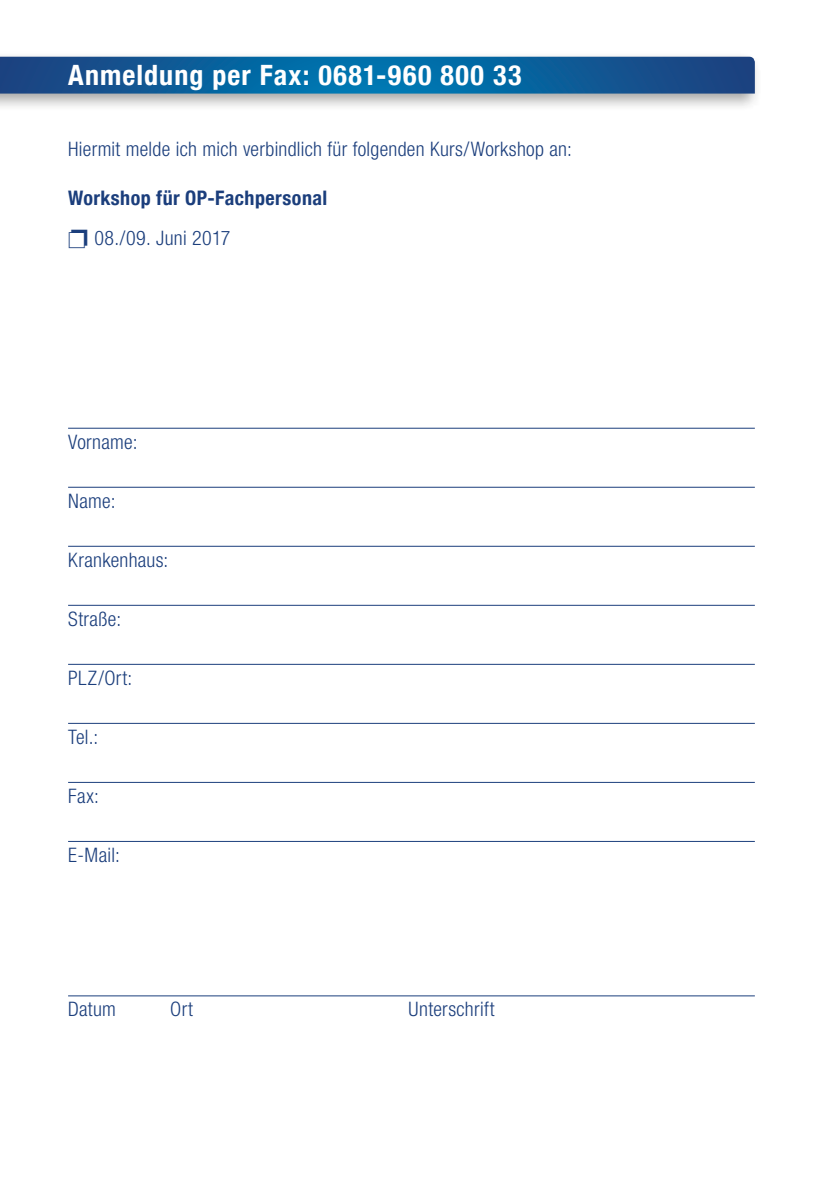
<style>
.page{position:relative;width:840px;height:1191px;background:#fff}
.page>*{position:absolute;margin:0;border:0;box-sizing:border-box;transform-origin:0 0}
.t1{font:700 condensed 28px "KS Helvetica Neue";letter-spacing:.04em;color:#fff}
.t2{font:300 condensed 20px "KS Helvetica Neue";letter-spacing:.015em;color:#1b3e7c}
.t3{font:700 condensed 20px "KS Helvetica Neue";letter-spacing:.02em;color:#1b3e7c}
</style>
<div class="page">
<hr style="left:68px;top:428px;width:686px;height:1px;background:#1b3e7c">
<hr style="left:68px;top:487px;width:686px;height:1px;background:#1b3e7c">
<hr style="left:68px;top:546px;width:686px;height:1px;background:#1b3e7c">
<hr style="left:68px;top:605px;width:686px;height:1px;background:#1b3e7c">
<hr style="left:68px;top:664px;width:686px;height:1px;background:#1b3e7c">
<hr style="left:68px;top:723px;width:686px;height:1px;background:#1b3e7c">
<hr style="left:68px;top:782px;width:686px;height:1px;background:#1b3e7c">
<hr style="left:68px;top:841px;width:686px;height:1px;background:#1b3e7c">
<hr style="left:68px;top:995px;width:686px;height:1px;background:#1b3e7c">
<div style="left:0;top:50px;width:760px;height:62px;background:#1d1d1b;opacity:.4"></div>
<svg style="left:0;top:57px;width:754px;height:37px;background:#0d5d99"></svg>
<h1 class="t1" style="left:68px;top:58px;width:454px">Anmeldung per Fax: 0681-960 800 33</h1>
<p class="t2" style="left:68px;top:137px;width:505px">Hiermit melde ich mich verbindlich für folgenden Kurs/Workshop an:</p>
<p class="t3" style="left:68px;top:186px;width:260px">Workshop für OP-Fachpersonal</p>
<p class="t2" style="left:94px;top:226px;width:138px">08./09. Juni 2017</p>
<p class="t2" style="left:68px;top:430px;width:71px">Vorname:</p>
<p class="t2" style="left:68px;top:489px;width:49px">Name:</p>
<p class="t2" style="left:68px;top:548px;width:102px">Krankenhaus:</p>
<p class="t2" style="left:68px;top:607px;width:54px">Straße:</p>
<p class="t2" style="left:68px;top:666px;width:66px">PLZ/Ort:</p>
<p class="t2" style="left:68px;top:725px;width:32px">Tel.:</p>
<p class="t2" style="left:68px;top:784px;width:32px">Fax:</p>
<p class="t2" style="left:68px;top:843px;width:53px">E-Mail:</p>
<p class="t2" style="left:68px;top:997px;width:49px">Datum</p>
<p class="t2" style="left:170px;top:997px;width:24px">Ort</p>
<p class="t2" style="left:408px;top:997px;width:87px">Unterschrift</p>
</div>
